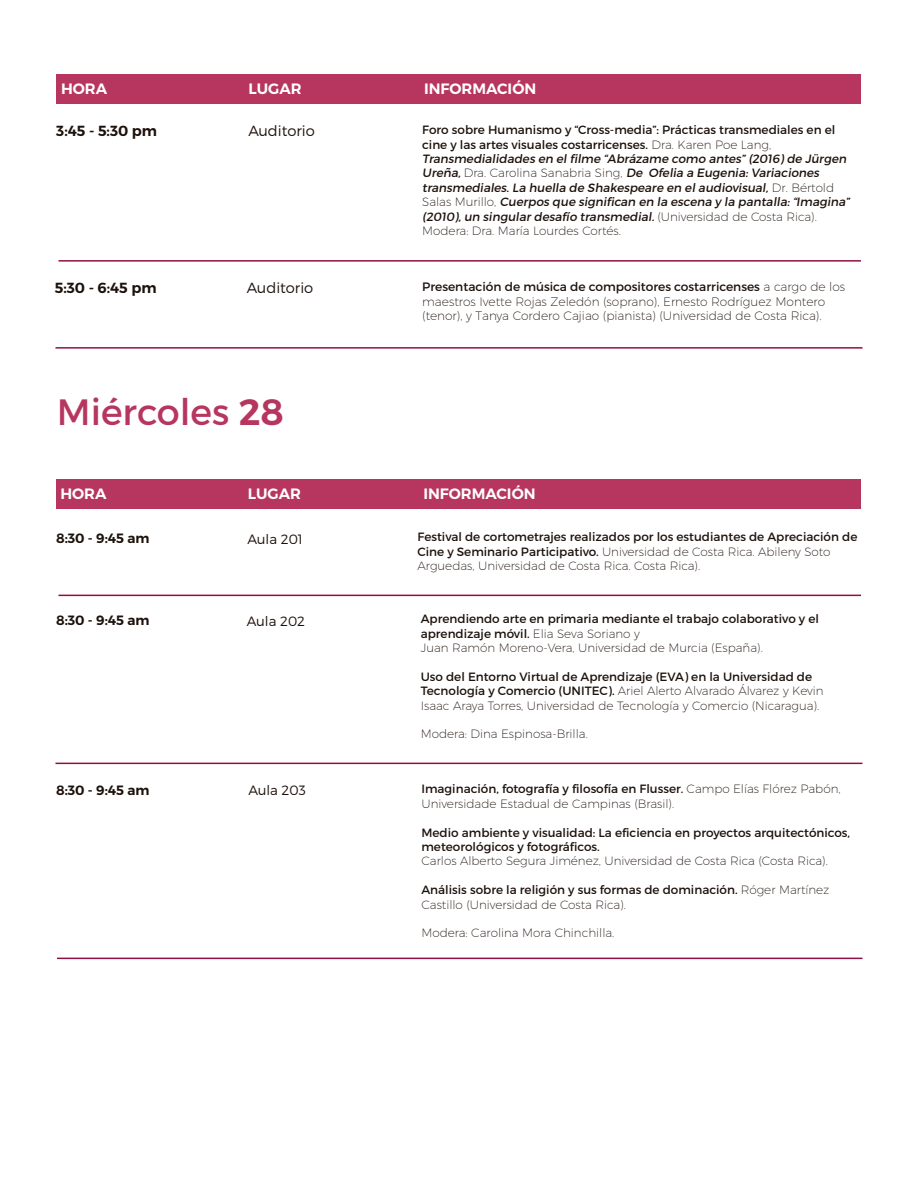
<style>
.page{position:relative;width:918px;height:1188px;background:#fff}
.page>*{position:absolute;margin:0;border:0;box-sizing:border-box;transform-origin:0 0}
.t1{font:36.6px "Trueno Rg";color:#b73660}
.t2{font:15px "Trueno S Bd";color:#fff}
.t3{font:14.7px "Trueno S Bd";color:#1d110b}
.t4{font:14.7px "Trueno Lt";color:#1d110b}
.t5{font:13.5px "Trueno S Bd";color:#1d110b}
.t6{font:13.5px "Trueno Lt";color:#1d110b}
.t7{font:12.15px/14.7px "Trueno Ult Lt";color:#1d110b}
.t8{font:12.15px "Trueno Rg";color:#1d110b}
.t9{font:12px/14.4px "Trueno Rg";color:#1d110b}
.t10{font:12px/14.4px "Trueno Ult Lt";color:#1d110b}
.t11{font:12px/14.4px "Trueno Rg It";color:#1d110b}
.s1{font-family:"Trueno Ult Lt"}
.s2{font-family:"Trueno S Bd"}
.s3{font-family:"Trueno Rg"}
</style>
<div class="page">
<hr style="left:58px;top:595px;width:803px;height:1px;background:#8f1043">
<hr style="left:58px;top:260px;width:803px;height:2px;background:#8f1043">
<hr style="left:56px;top:347px;width:806px;height:2px;background:#8f1043">
<hr style="left:57px;top:958px;width:805px;height:1px;background:#8f1043">
<hr style="left:56px;top:763px;width:806px;height:1px;background:#8f1043">
<div style="left:57px;top:74px;width:804px;height:30px;background:#b73660"></div>
<div style="left:56px;top:479px;width:805px;height:30px;background:#b73660"></div>
<p class="t2" style="left:61px;top:79px;width:48px">HORA</p>
<p class="t2" style="left:249px;top:79px;width:55px">LUGAR</p>
<p class="t2" style="left:424px;top:79px;width:114px">INFORMACIÓN</p>
<p class="t3" style="left:56px;top:122px;width:102px">3:45 - 5:30 pm</p>
<p class="t4" style="left:248px;top:122px;width:68px">Auditorio</p>
<p class="t9" style="left:422px;top:123px;width:415px">Foro sobre Humanismo y “Cross-media”: Prácticas transmediales en el cine y las artes visuales costarricenses. <span class="s1">Dra. Karen Poe Lang,</span></p>
<p class="t11" style="left:422px;top:151px;width:429px">Transmedialidades en el filme “Abrázame como antes” (2016) de Jürgen Ureña, <span class="s1">Dra. Carolina Sanabria Sing,</span> De Ofelia a Eugenia: Variaciones transmediales. La huella de Shakespeare en el audiovisual, <span class="s1">Dr. Bértold Salas Murillo,</span> Cuerpos que significan en la escena y la pantalla: “Imagina” (2010), un singular desafío transmedial. <span class="s1">(Universidad de Costa Rica).</span></p>
<p class="t10" style="left:422px;top:223px;width:200px">Modera: Dra. María Lourdes Cortés.</p>
<p class="t3" style="left:55px;top:279px;width:103px">5:30 - 6:45 pm</p>
<p class="t4" style="left:247px;top:279px;width:68px">Auditorio</p>
<p class="t8" style="left:422px;top:279px;width:425px">Presentación de música de compositores costarricenses <span class="s1">a cargo de los</span></p>
<p class="t7" style="left:422px;top:294px;width:405px">maestros Ivette Rojas Zeledón (soprano), Ernesto Rodríguez Montero (tenor), y Tanya Cordero Cajiao (pianista) (Universidad de Costa Rica).</p>
<h1 class="t1" style="left:57px;top:390px;width:229px">Miércoles <span class="s2">28</span></h1>
<p class="t2" style="left:60px;top:484px;width:48px">HORA</p>
<p class="t2" style="left:248px;top:484px;width:55px">LUGAR</p>
<p class="t2" style="left:423px;top:484px;width:114px">INFORMACIÓN</p>
<p class="t5" style="left:56px;top:529px;width:95px">8:30 - 9:45 am</p>
<p class="t6" style="left:248px;top:531px;width:57px">Aula 201</p>
<p class="t9" style="left:417px;top:530px;width:441px">Festival de cortometrajes realizados por los estudiantes de Apreciación de</p>
<p class="t10" style="left:417px;top:544px;width:415px"><span class="s3">Cine y Seminario Participativo.</span> Universidad de Costa Rica. Abileny Soto<br>Arguedas, Universidad de Costa Rica. Costa Rica).</p>
<p class="t5" style="left:56px;top:612px;width:95px">8:30 - 9:45 am</p>
<p class="t6" style="left:247px;top:613px;width:60px">Aula 202</p>
<p class="t9" style="left:421px;top:612px;width:400px">Aprendiendo arte en primaria mediante el trabajo colaborativo y el aprendizaje móvil. <span class="s1">Elia Seva Soriano y</span></p>
<p class="t10" style="left:421px;top:640px;width:344px">Juan Ramón Moreno-Vera, Universidad de Murcia (España).</p>
<p class="t9" style="left:421px;top:669px;width:393px">Uso del Entorno Virtual de Aprendizaje (EVA) en la Universidad de</p>
<p class="t10" style="left:421px;top:683px;width:404px"><span class="s3">Tecnología y Comercio (UNITEC).</span> Ariel Alerto Alvarado Álvarez y Kevin<br>Isaac Araya Torres, Universidad de Tecnología y Comercio (Nicaragua).</p>
<p class="t10" style="left:421px;top:727px;width:169px">Modera: Dina Espinosa-Brilla.</p>
<p class="t5" style="left:56px;top:781px;width:95px">8:30 - 9:45 am</p>
<p class="t6" style="left:248px;top:782px;width:59px">Aula 203</p>
<p class="t9" style="left:421px;top:782px;width:421px">Imaginación, fotografía y filosofía en Flusser. <span class="s1">Campo Elías Flórez Pabón,</span></p>
<p class="t10" style="left:421px;top:796px;width:254px">Universidade Estadual de Campinas (Brasil).</p>
<p class="t9" style="left:421px;top:825px;width:430px">Medio ambiente y visualidad: La eficiencia en proyectos arquitectónicos, meteorológicos y fotográficos.</p>
<p class="t10" style="left:421px;top:854px;width:408px">Carlos Alberto Segura Jiménez, Universidad de Costa Rica (Costa Rica).</p>
<p class="t9" style="left:421px;top:883px;width:409px">Análisis sobre la religión y sus formas de dominación. <span class="s1">Róger Martínez</span></p>
<p class="t10" style="left:421px;top:897px;width:206px">Castillo (Universidad de Costa Rica).</p>
<p class="t10" style="left:421px;top:926px;width:195px">Modera: Carolina Mora Chinchilla.</p>
</div>
